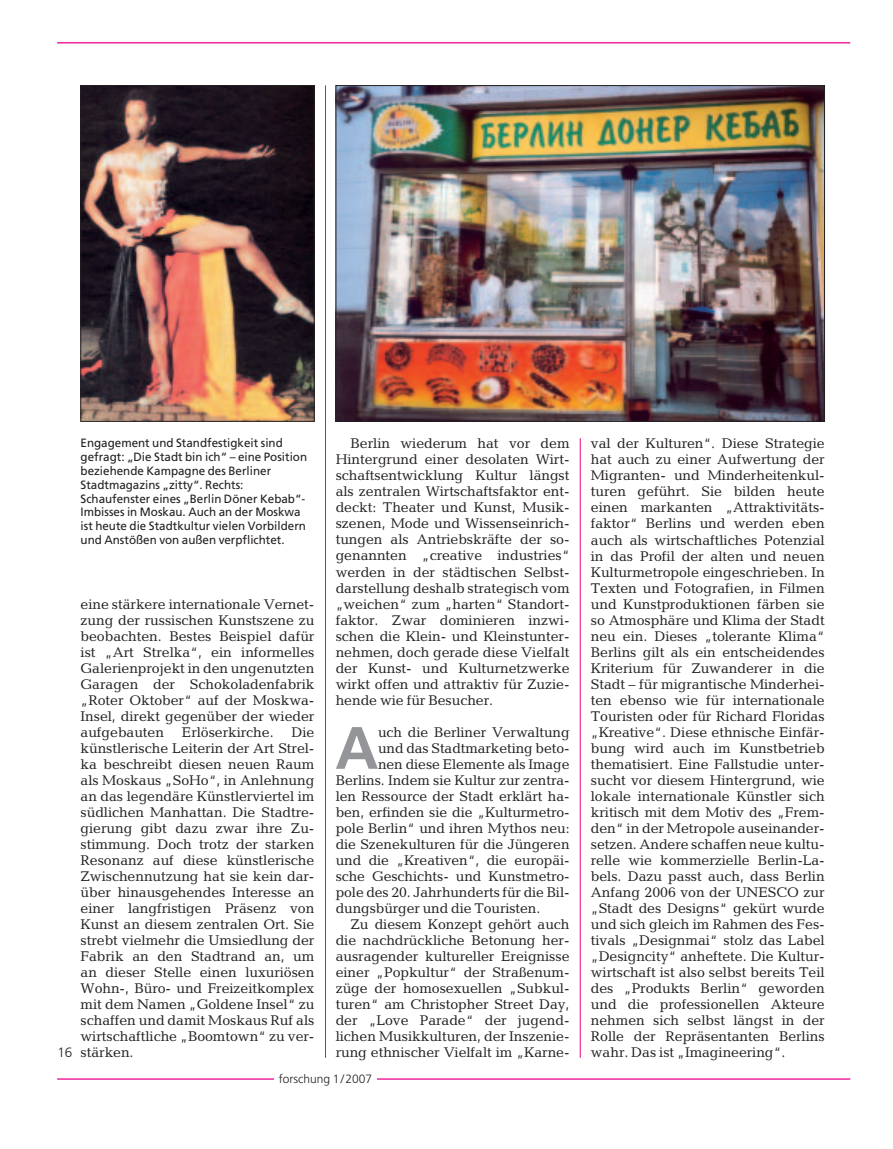
<style>
.page{position:relative;width:893px;height:1149px;background:#fff}
.page>*{position:absolute;margin:0;border:0;box-sizing:border-box;transform-origin:0 0}
.t1{font:700 59.7px "Frutiger";color:#939598}
.t2{font:14.1px/16px "Candida";letter-spacing:-.005em;color:#231f20;text-align:justify}
.t3{font:300 13.5px "Frutiger";color:#231f20}
.t4{font:12px/13.8px "Frutiger";color:#231f20}
.t5{font:300 12px "Frutiger";color:#231f20}
</style>
<div class="page">
<hr style="left:57px;top:42px;width:793px;height:1px;background:#ed028c">
<hr style="left:57px;top:1078px;width:793px;height:1px;background:#ed028c">
<hr style="left:325px;top:85px;width:1px;height:972px;background:#ed028c">
<hr style="left:580px;top:438px;width:1px;height:619px;background:#ed028c">
<div style="left:275px;top:1073px;width:102px;height:16px;background:#fff"></div>
<img style="left:83px;top:87px;width:229px;height:332px">
<div style="left:81px;top:85px;width:233px;height:336px;border:1px solid #231f20"></div>
<img style="left:338px;top:87px;width:485px;height:332px">
<p class="t4" style="left:81px;top:437px;width:228px">Engagement und Standfestigkeit sind gefragt: „Die Stadt bin ich“ – eine Position beziehende Kampagne des Berliner Stadtmagazins „zitty“. Rechts:<br>Schaufenster eines „Berlin Döner Kebab“- Imbisses in Moskau. Auch an der Moskwa ist heute die Stadtkultur vielen Vorbildern und Anstößen von außen verpflichtet.</p>
<p class="t2" style="left:336px;top:437px;width:235px;text-indent:15px">Berlin wiederum hat vor dem Hintergrund einer desolaten Wirt&shy;schaftsentwicklung Kultur längst als zentralen Wirtschaftsfaktor ent&shy;deckt: Theater und Kunst, Musik&shy;szenen, Mode und Wissenseinrich&shy;tungen als Antriebskräfte der so&shy;genannten „creative industries“ werden in der städtischen Selbst&shy;darstellung deshalb strategisch vom „weichen“ zum „harten“ Standort&shy;faktor. Zwar dominieren inzwi&shy;schen die Klein- und Kleinstunter&shy;nehmen, doch gerade diese Vielfalt der Kunst- und Kulturnetzwerke wirkt offen und attraktiv für Zuzie&shy;hende wie für Besucher.</p>
<h1 class="t1" style="left:335px;top:723px;width:45px">A</h1>
<p class="t2" style="left:378px;top:725px;width:193px">uch die Berliner Verwaltung</p>
<p class="t2" style="left:591px;top:437px;width:235px">val der Kulturen“. Diese Strategie hat auch zu einer Aufwertung der Migranten- und Minderheitenkul&shy;turen geführt. Sie bilden heute einen markanten „Attraktivitäts&shy;faktor“ Berlins und werden eben auch als wirtschaftliches Potenzial in das Profil der alten und neuen Kulturmetropole eingeschrieben. In Texten und Fotografien, in Filmen und Kunstproduktionen färben sie so Atmosphäre und Klima der Stadt neu ein. Dieses „tolerante Klima“ Berlins gilt als ein entscheidendes Kriterium für Zuwanderer in die Stadt – für migrantische Minderhei&shy;ten ebenso wie für internationale Touristen oder für Richard Floridas „Kreative“. Diese ethnische Einfär&shy;bung wird auch im Kunstbetrieb thematisiert. Eine Fallstudie unter&shy;sucht vor diesem Hintergrund, wie lokale internationale Künstler sich kritisch mit dem Motiv des „Frem&shy;den“ in der Metropole auseinander&shy;setzen. Andere schaffen neue kultu&shy;relle wie kommerzielle Berlin-La&shy;bels. Dazu passt auch, dass Berlin Anfang 2006 von der UNESCO zur „Stadt des Designs“ gekürt wurde und sich gleich im Rahmen des Fes&shy;tivals „Designmai“ stolz das Label „Designcity“ anheftete. Die Kultur&shy;wirtschaft ist also selbst bereits Teil des „Produkts Berlin“ geworden und die professionellen Akteure nehmen sich selbst längst in der Rolle der Repräsentanten Berlins</p>
<p class="t2" style="left:81px;top:597px;width:235px">eine stärkere internationale Vernet&shy;zung der russischen Kunstszene zu beobachten. Bestes Beispiel dafür ist „Art Strelka“, ein informelles Galerienprojekt in den ungenutzten Garagen der Schokoladenfabrik „Roter Oktober“ auf der Moskwa-Insel, direkt gegenüber der wieder aufgebauten</p>
<p class="t2" style="left:182px;top:725px;width:93px">Erlöserkirche.</p>
<p class="t2" style="left:81px;top:725px;width:235px;text-indent:211px">Die künstlerische Leiterin der Art Strel&shy;ka beschreibt diesen neuen Raum als Moskaus „SoHo“, in Anlehnung an das legendäre Künstlerviertel im südlichen Manhattan. Die Stadtre&shy;gierung gibt dazu zwar ihre Zu&shy;stimmung. Doch trotz der starken Resonanz auf diese künstlerische Zwischennutzung hat sie kein dar&shy;über hinausgehendes Interesse an einer langfristigen Präsenz von Kunst an diesem zentralen Ort. Sie strebt vielmehr die Umsiedlung der Fabrik an den Stadtrand an, um an dieser Stelle einen luxuriösen Wohn-, Büro- und Freizeitkomplex mit dem Namen „Goldene Insel“ zu schaffen und damit Moskaus Ruf als wirtschaftliche „Boomtown“ zu ver&shy;stärken.</p>
<p class="t2" style="left:378px;top:741px;width:193px">und das Stadtmarketing beto-</p>
<p class="t2" style="left:378px;top:757px;width:193px">nen diese Elemente als Image</p>
<p class="t2" style="left:336px;top:773px;width:235px">Berlins. Indem sie Kultur zur zentra-</p>
<p class="t2" style="left:336px;top:789px;width:235px">len Ressource der Stadt erklärt ha-</p>
<p class="t2" style="left:336px;top:805px;width:235px">ben, erfinden sie die „Kulturmetro-</p>
<p class="t2" style="left:336px;top:821px;width:235px">pole Berlin“ und ihren Mythos neu:</p>
<p class="t2" style="left:336px;top:837px;width:235px">die Szenekulturen für die Jüngeren</p>
<p class="t2" style="left:336px;top:853px;width:235px">und die „Kreativen“, die europäi-</p>
<p class="t2" style="left:336px;top:869px;width:235px">sche Geschichts- und Kunstmetro-</p>
<p class="t2" style="left:336px;top:885px;width:235px">pole des 20. Jahrhunderts für die Bil-</p>
<p class="t2" style="left:336px;top:901px;width:206px">dungsbürger und die Touristen.</p>
<p class="t2" style="left:351px;top:917px;width:220px">Zu diesem Konzept gehört auch</p>
<p class="t2" style="left:336px;top:933px;width:235px">die nachdrückliche Betonung her-</p>
<p class="t2" style="left:336px;top:949px;width:235px">ausragender kultureller Ereignisse</p>
<p class="t2" style="left:336px;top:965px;width:235px">einer „Popkultur“ der Straßenum-</p>
<p class="t2" style="left:336px;top:981px;width:235px">züge der homosexuellen „Subkul-</p>
<p class="t2" style="left:336px;top:997px;width:235px">turen“ am Christopher Street Day,</p>
<p class="t2" style="left:336px;top:1013px;width:235px">der „Love Parade“ der jugend-</p>
<p class="t2" style="left:336px;top:1029px;width:235px">lichen Musikkulturen, der Inszenie-</p>
<p class="t2" style="left:336px;top:1045px;width:235px">rung ethnischer Vielfalt im „Karne-</p>
<p class="t3" style="left:58px;top:1046px;width:16px">16</p>
<p class="t2" style="left:591px;top:1045px;width:196px">wahr. Das ist „Imagineering“.</p>
<p class="t5" style="left:279px;top:1073px;width:95px">forschung 1/2007</p>
</div>
